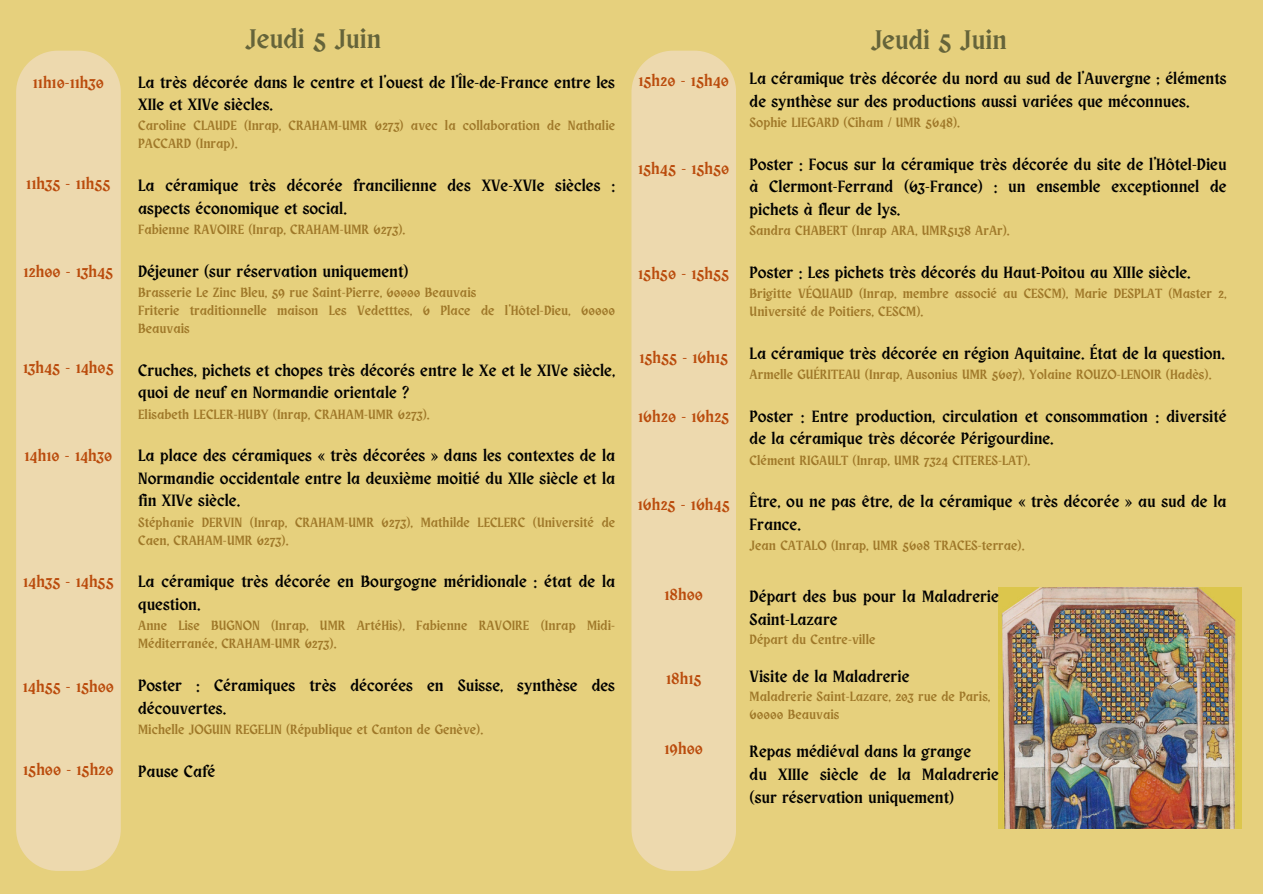
<style>
.page{position:relative;width:1263px;height:894px;background:#fff}
.page>*{position:absolute;margin:0;border:0;box-sizing:border-box;transform-origin:0 0}
.t1{font:27px "Obra Letra";color:#65643a}
.t2{font:16.5px/22.5px "Obra Letra";color:#000}
.t3{font:16.5px "Obra Letra";color:#ba4b0c}
.t4{font:13.5px/18px "Obra Letra";color:#9f7829}
</style>
<div class="page">
<div style="left:0;top:0;width:1263px;height:893px;background:#e6d07d"></div>
<svg style="left:631px;top:51px;width:105px;height:819px;background:#ecd7a8"></svg>
<div style="left:16px;top:51px;width:105px;height:819px;background:#edd9ae"></div>
<img style="left:999px;top:587px;width:243px;height:241px">
<h2 class="t3" style="left:33px;top:75px;width:73px">11h10-11h30</h2>
<h2 class="t3" style="left:26px;top:176px;width:86px">11h35 - 11h55</h2>
<h2 class="t3" style="left:24px;top:264px;width:91px">12h00 - 13h45</h2>
<h2 class="t3" style="left:23px;top:360px;width:92px">13h45 - 14h05</h2>
<h2 class="t3" style="left:25px;top:447px;width:89px">14h10 - 14h30</h2>
<h2 class="t3" style="left:23px;top:574px;width:92px">14h35 - 14h55</h2>
<h2 class="t3" style="left:23px;top:678px;width:93px">14h55 - 15h00</h2>
<h1 class="t3" style="left:23px;top:761px;width:92px">15h00 - 15h20</h1>
<h2 class="t1" style="left:246px;top:27px;width:137px">Jeudi 5 Juin</h2>
<h2 class="t1" style="left:871px;top:28px;width:137px">Jeudi 5 Juin</h2>
<p class="t2" style="left:138px;top:72px;width:478px">La très décorée dans le centre et l’ouest de l’Île-de-France entre les<br>XIIe et XIVe siècles.</p>
<p class="t4" style="left:138px;top:118px;width:478px">Caroline CLAUDE (Inrap, CRAHAM-UMR 6273) avec la collaboration de Nathalie<br>PACCARD (Inrap).</p>
<h2 class="t2" style="left:138px;top:175px;width:478px">La céramique très décorée francilienne des XVe-XVIe siècles : aspects économique et social.</h2>
<h2 class="t4" style="left:138px;top:221px;width:269px">Fabienne RAVOIRE (Inrap, CRAHAM-UMR 6273).</h2>
<p class="t2" style="left:138px;top:261px;width:272px">Déjeuner (sur réservation uniquement)</p>
<p class="t4" style="left:138px;top:284px;width:340px">Brasserie Le Zinc Bleu, 59 rue Saint-Pierre, 60000 Beauvais</p>
<p class="t4" style="left:138px;top:302px;width:478px">Friterie traditionnelle maison Les Vedetttes, 6 Place de l'Hôtel-Dieu, 60000<br>Beauvais</p>
<h2 class="t2" style="left:138px;top:360px;width:478px">Cruches, pichets et chopes très décorés entre le Xe et le XIVe siècle, quoi de neuf en Normandie orientale ?</h2>
<h2 class="t4" style="left:138px;top:406px;width:293px">Elisabeth LECLER-HUBY (Inrap, CRAHAM-UMR 6273).</h2>
<h2 class="t2" style="left:138px;top:445px;width:478px;text-align:justify">La place des céramiques « très décorées » dans les contextes de la Normandie occidentale entre la deuxième moitié du XIIe siècle et la fin XIVe siècle.</h2>
<h2 class="t4" style="left:138px;top:514px;width:478px">Stéphanie DERVIN (Inrap, CRAHAM-UMR 6273), Mathilde LECLERC (Université de<br>Caen, CRAHAM-UMR 6273).</h2>
<p class="t2" style="left:138px;top:571px;width:478px">La céramique très décorée en Bourgogne méridionale : état de la question.</p>
<p class="t4" style="left:138px;top:617px;width:478px">Anne Lise BUGNON (Inrap, UMR ArtéHis), Fabienne RAVOIRE (Inrap Midi-<br>Méditerranée, CRAHAM-UMR 6273).</p>
<h2 class="t2" style="left:138px;top:675px;width:478px">Poster : Céramiques très décorées en Suisse, synthèse des découvertes.</h2>
<h2 class="t4" style="left:138px;top:721px;width:347px">Michelle JOGUIN REGELIN (République et Canton de Genève).</h2>
<h2 class="t2" style="left:138px;top:760px;width:79px">Pause Café</h2>
<h2 class="t3" style="left:638px;top:73px;width:92px">15h20 - 15h40</h2>
<h1 class="t3" style="left:638px;top:161px;width:93px">15h45 - 15h50</h1>
<h2 class="t3" style="left:638px;top:266px;width:93px">15h50 - 15h55</h2>
<h2 class="t3" style="left:639px;top:349px;width:90px">15h55 - 16h15</h2>
<p class="t3" style="left:638px;top:409px;width:93px">16h20 - 16h25</p>
<p class="t3" style="left:638px;top:496px;width:93px">16h25 - 16h45</p>
<p class="t3" style="left:665px;top:587px;width:40px">18h00</p>
<p class="t3" style="left:666px;top:670px;width:37px">18h15</p>
<h2 class="t3" style="left:665px;top:741px;width:40px">19h00</h2>
<h2 class="t2" style="left:750px;top:68px;width:478px">La céramique très décorée du nord au sud de l’Auvergne ; éléments de synthèse sur des productions aussi variées que méconnues.</h2>
<h2 class="t4" style="left:750px;top:114px;width:212px">Sophie LIEGARD (Ciham / UMR 5648).</h2>
<h2 class="t2" style="left:750px;top:154px;width:478px;text-align:justify">Poster : Focus sur la céramique très décorée du site de l’Hôtel-Dieu à Clermont-Ferrand (63-France) : un ensemble exceptionnel de pichets à fleur de lys.</h2>
<h2 class="t4" style="left:750px;top:222px;width:262px">Sandra CHABERT (Inrap ARA, UMR5138 ArAr).</h2>
<h2 class="t2" style="left:750px;top:262px;width:443px">Poster : Les pichets très décorés du Haut-Poitou au XIIIe siècle.</h2>
<h2 class="t4" style="left:750px;top:285px;width:478px">Brigitte VÉQUAUD (Inrap, membre associé au CESCM), Marie DESPLAT (Master 2,<br>Université de Poitiers, CESCM).</h2>
<h2 class="t2" style="left:750px;top:343px;width:477px">La céramique très décorée en région Aquitaine. État de la question.</h2>
<h2 class="t4" style="left:750px;top:366px;width:463px">Armelle GUÉRITEAU (Inrap, Ausonius UMR 5607), Yolaine ROUZO-LENOIR (Hadès).</h2>
<h2 class="t2" style="left:750px;top:406px;width:478px">Poster : Entre production, circulation et consommation : diversité de la céramique très décorée Périgourdine.</h2>
<h2 class="t4" style="left:750px;top:452px;width:282px">Clément RIGAULT (Inrap, UMR 7324 CITERES-LAT).</h2>
<h2 class="t2" style="left:750px;top:491px;width:478px">Être, ou ne pas être, de la céramique « très décorée » au sud de la<br>France.</h2>
<h2 class="t4" style="left:750px;top:537px;width:276px">Jean CATALO (Inrap, UMR 5608 TRACES-terrae).</h2>
<h2 class="t2" style="left:750px;top:585px;width:251px;line-height:23px">Départ des bus pour la Maladrerie<br>Saint-Lazare</h2>
<h2 class="t4" style="left:750px;top:631px;width:127px">Départ du Centre-ville</h2>
<h2 class="t2" style="left:750px;top:665px;width:161px">Visite de la Maladrerie</h2>
<p class="t4" style="left:750px;top:688px;width:242px">Maladrerie Saint-Lazare, 203 rue de Paris,</p>
<p class="t4" style="left:750px;top:706px;width:91px">60000 Beauvais</p>
<p class="t2" style="left:750px;top:740px;width:251px;line-height:23px">Repas médiéval dans la grange<br>du XIIIe siècle de la Maladrerie (sur réservation uniquement)</p>
</div>
